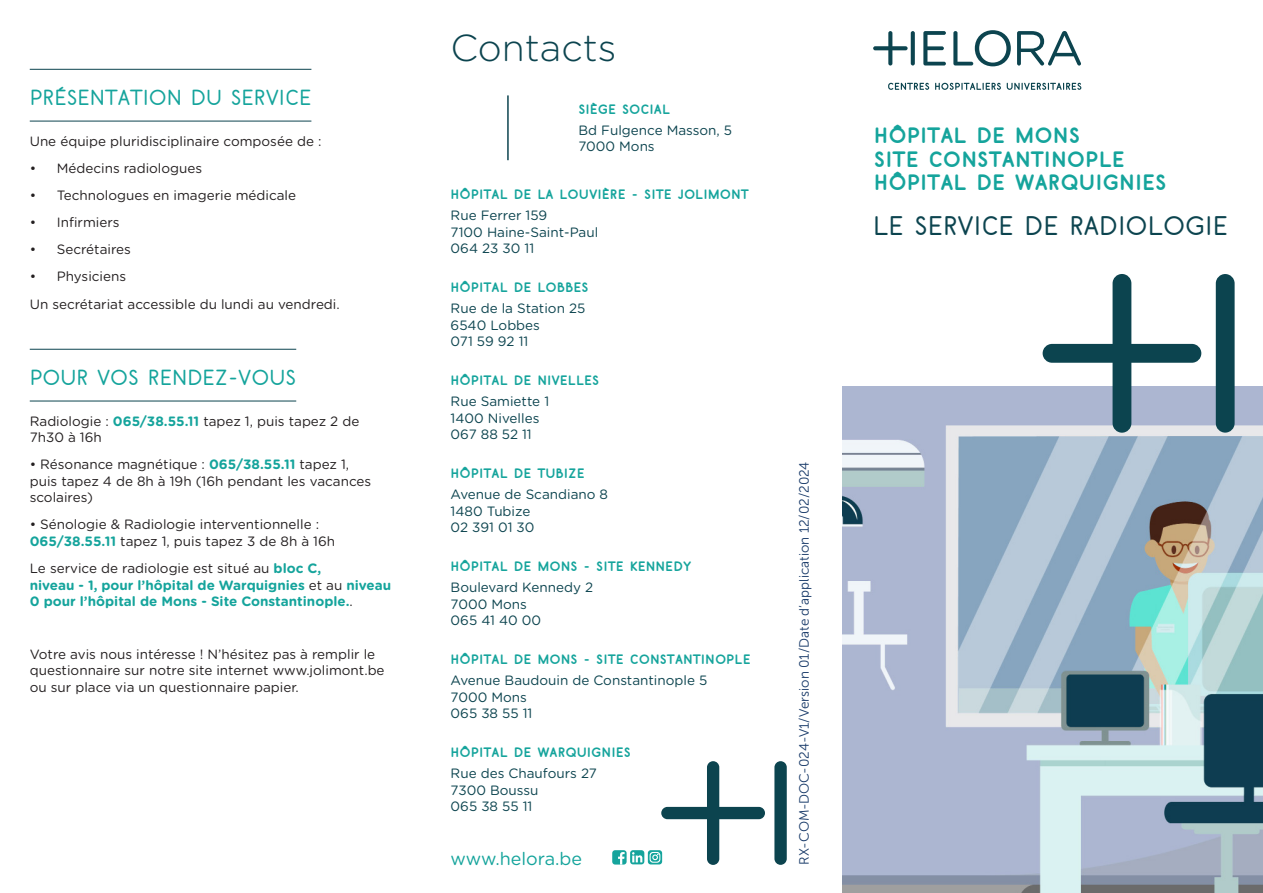
<style>
.page{position:relative;width:1263px;height:893px;background:#fff}
.page>*{position:absolute;margin:0;border:0;box-sizing:border-box;transform-origin:0 0}
.Titre{font:300 37.5px "Gotham Rounded";color:#0c444f}
.Couverture_-_Titre_brochure{font:24px "Belgika 8 th";color:#0c444f}
.Couverture_-_Sous-titre_Hôpital{font:19.5px/23.4px "Belgika 5 th";color:#15a49c}
.Inter-titre{font:19.5px "Belgika 8 th";color:#15a49c}
.Body{font:18px "Gotham Rounded";color:#15a49c}
.Body-2{font:13.5px/16.5px "Gotham Rounded";color:#231f20}
.Dos_-_adresse{font:13.5px/16.5px "Gotham Rounded";color:#0c444f}
.Body-3{font:700 13.5px/16.5px "Gotham Rounded";color:#15a49c}
.t1{font:13.5px "Museo Sans 300";color:#173968}
.Dos_-_Nom_hôpital{font:12px "Belgika 5 th";color:#15a49c}
.s1{font-weight:700;color:#15a49c}
.s2{font-weight:400;color:#231f20}
</style>
<div class="page">
<img style="left:842px;top:387px;width:421px;height:506px">
<hr style="left:30px;top:69px;width:281px;height:1px;background:#0c444f">
<hr style="left:30px;top:121px;width:281px;height:1px;background:#0c444f">
<hr style="left:30px;top:349px;width:266px;height:1px;background:#0c444f">
<hr style="left:30px;top:401px;width:266px;height:1px;background:#0c444f">
<hr style="left:507px;top:95px;width:2px;height:65px;background:#0c444f">
<div style="left:612px;top:850px;width:15px;height:14px;background:#15a49c;border-radius:3px"></div>
<svg style="left:618px;top:852px;width:7px;height:12px"></svg>
<svg style="left:630px;top:850px;width:14px;height:14px"></svg>
<svg style="left:632px;top:852px;width:10px;height:10px"></svg>
<svg style="left:648px;top:850px;width:14px;height:14px"></svg>
<div style="left:774px;top:761px;width:13px;height:104px;background:#0c444f;border-radius:6px"></div>
<svg style="left:650px;top:761px;width:115px;height:104px"></svg>
<div style="left:1216px;top:274px;width:18px;height:159px;background:#0c444f;border-radius:9px"></div>
<svg style="left:1042px;top:274px;width:159px;height:159px"></svg>
<svg style="left:888px;top:83px;width:41px;height:7px"></svg>
<svg style="left:935px;top:83px;width:66px;height:7px"></svg>
<svg style="left:1007px;top:83px;width:74px;height:7px"></svg>
<svg style="left:1017px;top:31px;width:64px;height:35px"></svg>
<svg style="left:923px;top:31px;width:23px;height:35px"></svg>
<svg style="left:953px;top:30px;width:58px;height:36px"></svg>
<svg style="left:911px;top:31px;width:4px;height:35px"></svg>
<svg style="left:873px;top:31px;width:35px;height:35px"></svg>
<p class="Inter-titre" style="left:30px;top:85px;width:283px">PRÉSENTATION DU SERVICE</p>
<p class="Body-2" style="left:30px;top:132px;width:293px">Une équipe pluridisciplinaire composée de :</p>
<p class="Body-2" style="left:30px;top:159px;width:174px">• Médecins radiologues</p>
<p class="Body-2" style="left:30px;top:186px;width:268px">• Technologues en imagerie médicale</p>
<p class="Body-2" style="left:30px;top:213px;width:91px">• Infirmiers</p>
<p class="Body-2" style="left:30px;top:241px;width:103px">• Secrétaires</p>
<p class="Body-2" style="left:30px;top:268px;width:98px">• Physiciens</p>
<p class="Body-2" style="left:30px;top:295px;width:312px">Un secrétariat accessible du lundi au vendredi.</p>
<p class="Inter-titre" style="left:30px;top:365px;width:268px">POUR VOS RENDEZ-VOUS</p>
<p class="Body-2" style="left:30px;top:412px;width:331px">Radiologie : <span class="s1">065/38.55.11</span> tapez 1, puis tapez 2 de<br>7h30 à 16h</p>
<p class="Body-2" style="left:30px;top:456px;width:343px">• Résonance magnétique : <span class="s1">065/38.55.11</span> tapez 1, puis tapez 4 de 8h à 19h (16h pendant les vacances scolaires)</p>
<p class="Body-2" style="left:30px;top:516px;width:307px">• Sénologie &amp; Radiologie interventionnelle :<br><span class="s1">065/38.55.11</span> tapez 1, puis tapez 3 de 8h à 16h</p>
<p class="Body-3" style="left:30px;top:559px;width:363px"><span class="s2">Le service de radiologie est situé au</span> bloc C,<br>niveau - 1, pour l’hôpital de Warquignies <span class="s2">et au</span> niveau<br>0 pour l’hôpital de Mons - Site Constantinople.<span class="s2">.</span></p>
<p class="Body-2" style="left:30px;top:645px;width:356px">Votre avis nous intéresse ! N’hésitez pas à remplir le questionnaire sur notre site internet www.jolimont.be ou sur place via un questionnaire papier.</p>
<p class="Titre" style="left:451px;top:23px;width:167px">Contacts</p>
<p class="Dos_-_Nom_hôpital" style="left:578px;top:102px;width:93px">SIÈGE SOCIAL</p>
<p class="Dos_-_adresse" style="left:578px;top:121px;width:155px">Bd Fulgence Masson, 5<br>7000 Mons</p>
<p class="Dos_-_Nom_hôpital" style="left:451px;top:187px;width:300px">HÔPITAL DE LA LOUVIÈRE - SITE JOLIMONT</p>
<p class="Dos_-_adresse" style="left:451px;top:206px;width:149px">Rue Ferrer 159<br>7100 Haine-Saint-Paul<br>064 23 30 11</p>
<p class="Dos_-_Nom_hôpital" style="left:451px;top:280px;width:139px">HÔPITAL DE LOBBES</p>
<p class="Dos_-_adresse" style="left:451px;top:299px;width:136px">Rue de la Station 25<br>6540 Lobbes<br>071 59 92 11</p>
<p class="Dos_-_Nom_hôpital" style="left:451px;top:373px;width:150px">HÔPITAL DE NIVELLES</p>
<p class="Dos_-_adresse" style="left:451px;top:392px;width:100px">Rue Samiette 1<br>1400 Nivelles<br>067 88 52 11</p>
<p class="Dos_-_Nom_hôpital" style="left:451px;top:466px;width:136px">HÔPITAL DE TUBIZE</p>
<p class="Dos_-_adresse" style="left:451px;top:485px;width:159px">Avenue de Scandiano 8<br>1480 Tubize<br>02 391 01 30</p>
<p class="Dos_-_Nom_hôpital" style="left:451px;top:559px;width:242px">HÔPITAL DE MONS - SITE KENNEDY</p>
<p class="Dos_-_adresse" style="left:451px;top:578px;width:144px">Boulevard Kennedy 2<br>7000 Mons<br>065 41 40 00</p>
<p class="Dos_-_Nom_hôpital" style="left:451px;top:652px;width:302px">HÔPITAL DE MONS - SITE CONSTANTINOPLE</p>
<p class="Dos_-_adresse" style="left:451px;top:671px;width:258px">Avenue Baudouin de Constantinople 5<br>7000 Mons<br>065 38 55 11</p>
<p class="Dos_-_Nom_hôpital" style="left:451px;top:745px;width:182px">HÔPITAL DE WARQUIGNIES</p>
<p class="Dos_-_adresse" style="left:451px;top:764px;width:148px">Rue des Chaufours 27<br>7300 Boussu<br>065 38 55 11</p>
<p class="Body" style="left:451px;top:846px;width:133px">www.helora.be</p>
<p class="t1" style="left:797px;top:864px;width:405px;rotate:-90deg">RX-COM-DOC-024-V1/Version 01/Date d’application 12/02/2024</p>
<p class="Couverture_-_Sous-titre_Hôpital" style="left:874px;top:123px;width:253px">HÔPITAL DE MONS<br>SITE CONSTANTINOPLE</p>
<p class="Couverture_-_Sous-titre_Hôpital" style="left:874px;top:170px;width:294px">HÔPITAL DE WARQUIGNIES</p>
<p class="Couverture_-_Titre_brochure" style="left:873px;top:210px;width:356px">LE SERVICE DE RADIOLOGIE</p>
</div>
